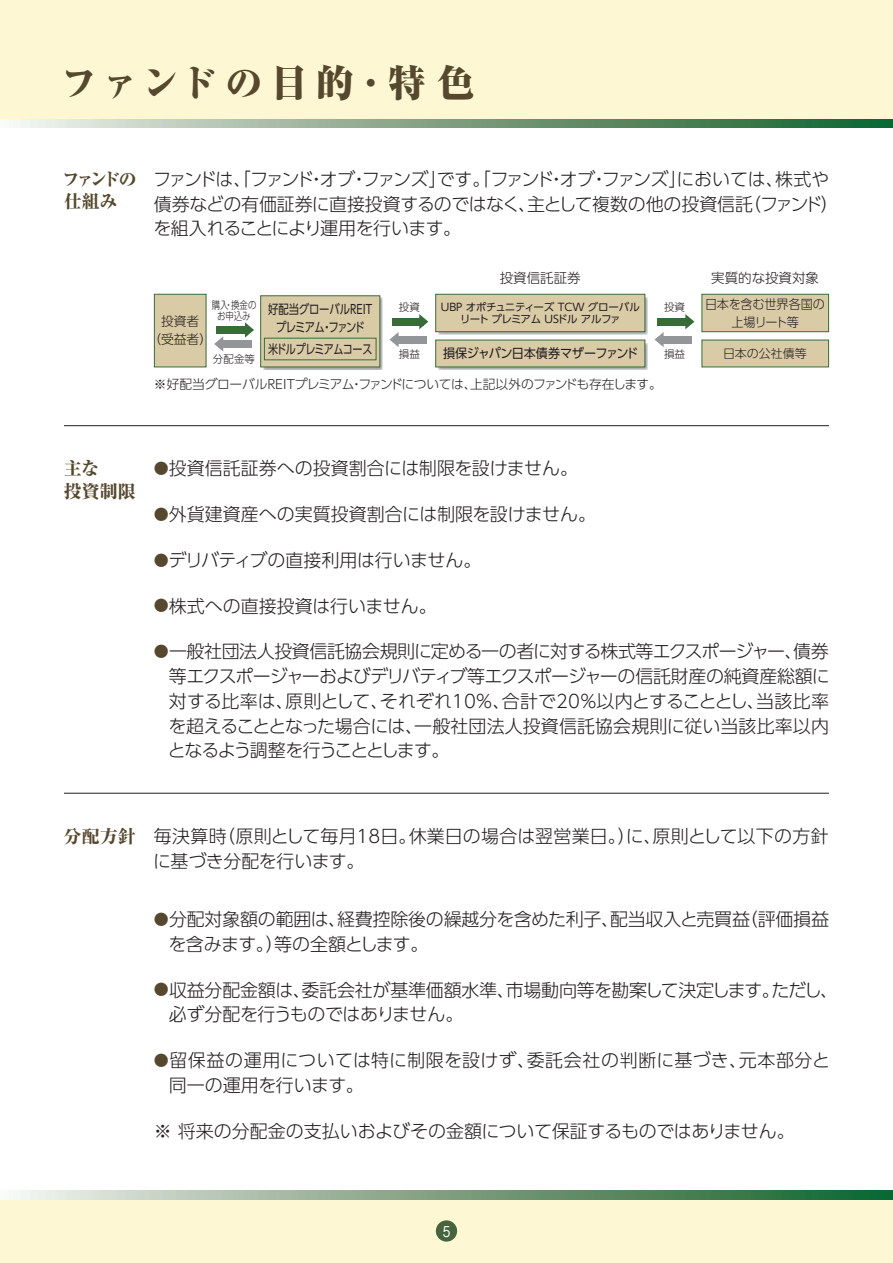
<style>
.page{position:relative;width:893px;height:1263px;background:#fff}
.page>*{position:absolute;margin:0;border:0;box-sizing:border-box;transform-origin:0 0}
.t1{font:800 expanded 37.5px "Ryumin Pr 5";letter-spacing:.2em;color:#56482e}
.t2{font:300 18px/24.8px "UD Shin Go Pro";letter-spacing:-.015em;color:#231f20}
.t3{font:300 18px/24.8px "UD Shin Go Pro";letter-spacing:-.035em;color:#231f20}
.t4{font:300 18px/24.8px "UD Shin Go Pro";letter-spacing:.005em;color:#231f20}
.t5{font:800 18px/22.5px "Ryumin Pr 5";letter-spacing:-.15em;color:#56482e}
.t6{font:800 18px/22.5px "Ryumin Pr 5";letter-spacing:-.03em;color:#56482e}
.t7{font:500 15px "Gothic BBB Pr 5";color:#fff;scale:.8 1}
.t8{font:300 13.5px "UD Shin Go Pro";color:#231f20}
.t9{font:300 12.75px "UD Shin Go Pro";letter-spacing:-.055em;color:#231f20}
.t10{font:12.75px/18px "UD Shin Go Pro";letter-spacing:-.075em;color:#231f20;text-align:center;scale:.81 1}
.t11{font:12.75px "UD Shin Go Pro";letter-spacing:-.045em;color:#231f20;scale:.95 1}
.t12{font:300 12.75px/18px "UD Shin Go Pro";letter-spacing:-.03em;color:#231f20;text-align:center;scale:.95 1}
.t13{font:12.75px "UD Shin Go Pro";letter-spacing:-.065em;color:#231f20;scale:.79 1}
.t14{font:300 12.75px/18px "UD Shin Go Pro";letter-spacing:-.03em;color:#231f20;text-align:center}
.t15{font:300 12px "UD Shin Go Pro";color:#231f20}
.t16{font:10.5px/12.8px "UD Shin Go Pro";letter-spacing:-.045em;color:#231f20;text-align:center}
.t17{font:300 10.5px "UD Shin Go Pro";color:#231f20}
.t18{font:300 10.5px/10.5px "UD Shin Go Pro";color:#231f20;text-align:center;scale:.8 1}
.s1{font-size:15px;color:#56482e}
.s2{font-family:"Ryumin Pr 5";font-weight:800;color:#56482e}
</style>
<div class="page">
<div style="left:0;top:1191px;width:893px;height:72px;background:#fef7d4"></div>
<svg style="left:0;top:1191px;width:893px;height:8px;background:#80a486"></svg>
<div style="left:436px;top:1220px;width:21px;height:21px;background:#46653e;border-radius:50%"></div>
<div style="left:0;top:0;width:893px;height:127px;background:#fef7d4"></div>
<svg style="left:0;top:119px;width:893px;height:9px;background:#80a486"></svg>
<hr style="left:64px;top:425px;width:90px;height:1px;background:#231f20">
<hr style="left:154px;top:425px;width:675px;height:1px;background:#231f20">
<hr style="left:64px;top:793px;width:90px;height:1px;background:#231f20">
<hr style="left:154px;top:793px;width:675px;height:1px;background:#231f20">
<div style="left:701px;top:294px;width:128px;height:38px;background:#dacba7;border:1px solid #396b39"></div>
<div style="left:701px;top:340px;width:128px;height:27px;background:#dacba7"></div>
<svg style="left:263px;top:297px;width:120px;height:73px"></svg>
<div style="left:260px;top:295px;width:120px;height:72px;background:#dacba7;border:1px solid #396b39"></div>
<div style="left:264px;top:338px;width:112px;height:22px;background:#dacba7;border:1px solid #396b39"></div>
<svg style="left:438px;top:297px;width:210px;height:37px"></svg>
<svg style="left:438px;top:343px;width:210px;height:27px"></svg>
<div style="left:435px;top:294px;width:210px;height:38px;background:#dacba7;border:1px solid #396b39"></div>
<div style="left:435px;top:340px;width:210px;height:27px;background:#dacba7"></div>
<svg style="left:419px;top:314px;width:9px;height:15px"></svg>
<svg style="left:389px;top:332px;width:10px;height:15px"></svg>
<div style="left:392px;top:318px;width:32px;height:7px;background:#396b39"></div>
<div style="left:395px;top:336px;width:32px;height:7px;background:#939598"></div>
<svg style="left:685px;top:314px;width:9px;height:15px"></svg>
<div style="left:657px;top:318px;width:32px;height:7px;background:#396b39"></div>
<svg style="left:655px;top:332px;width:9px;height:15px"></svg>
<div style="left:660px;top:336px;width:32px;height:7px;background:#939598"></div>
<svg style="left:245px;top:322px;width:9px;height:16px"></svg>
<div style="left:216px;top:326px;width:32px;height:8px;background:#396b39"></div>
<svg style="left:214px;top:336px;width:9px;height:15px"></svg>
<div style="left:220px;top:340px;width:32px;height:8px;background:#939598"></div>
<div style="left:154px;top:294px;width:52px;height:73px;background:#dacba7;border:1px solid #396b39"></div>
<h1 class="t1" style="left:61px;top:53px;width:415px">ファンドの目的・特色</h1>
<p class="t5" style="left:62px;top:167px;width:76px">ファンドの仕組み</p>
<p class="t3" style="left:153px;top:166px;width:687px">ファンドは、「ファンド・オブ・ファンズ」です。「ファンド・オブ・ファンズ」においては、株式や債券などの有価証券に直接投資するのではなく、主として複数の他の投資信託（ファンド）を組入れることにより運用を行います。</p>
<p class="t8" style="left:711px;top:267px;width:109px">実質的な投資対象</p>
<p class="t12" style="left:705px;top:295px;width:128px">日本を含む世界各国の上場リート等</p>
<p class="t15" style="left:723px;top:344px;width:85px">日本の公社債等</p>
<p class="t8" style="left:500px;top:267px;width:82px">投資信託証券</p>
<p class="t18" style="left:212px;top:300px;width:57px">購入・換金のお申込み</p>
<p class="t16" style="left:441px;top:300px;width:201px">UBP オポチュニティーズ TCW グローバルリート プレミアム USドル アルファ</p>
<p class="t11" style="left:443px;top:343px;width:207px">損保ジャパン日本債券マザーファンド</p>
<p class="t10" style="left:268px;top:299px;width:132px">好配当グローバルＲＥＩＴプレミアム・ファンド</p>
<p class="t13" style="left:268px;top:339px;width:134px">米ドルプレミアムコース</p>
<p class="t17" style="left:399px;top:299px;width:22px">投資</p>
<p class="t17" style="left:399px;top:345px;width:22px">損益</p>
<p class="t17" style="left:664px;top:299px;width:22px">投資</p>
<p class="t14" style="left:148px;top:312px;width:65px">投資者<br>（受益者）</p>
<p class="t9" style="left:154px;top:374px;width:509px">※好配当グローバルＲＥＩＴプレミアム・ファンドについては、上記以外のファンドも存在します。</p>
<p class="t17" style="left:213px;top:350px;width:44px">分配金等</p>
<p class="t17" style="left:664px;top:345px;width:22px">損益</p>
<p class="t6" style="left:64px;top:456px;width:73px">主な<br>投資制限</p>
<p class="t2" style="left:154px;top:455px;width:425px"><span class="s1">●</span>投資信託証券への投資割合には制限を設けません。</p>
<p class="t2" style="left:154px;top:501px;width:443px"><span class="s1">●</span>外貨建資産への実質投資割合には制限を設けません。</p>
<p class="t2" style="left:154px;top:547px;width:329px"><span class="s1">●</span>デリバティブの直接利用は行いません。</p>
<p class="t2" style="left:154px;top:593px;width:285px"><span class="s1">●</span>株式への直接投資は行いません。</p>
<p class="t2" style="left:168px;top:638px;width:663px;text-align:justify;text-indent:-14px"><span class="s1">●</span>一般社団法人投資信託協会規則に定める一の者に対する株式等エクスポージャー、債券等エクスポージャーおよびデリバティブ等エクスポージャーの信託財産の純資産総額に対する比率は、原則として、それぞれ10％、合計で20％以内とすることとし、当該比率を超えることとなった場合には、一般社団法人投資信託協会規則に従い当該比率以内となるよう調整を行うこととします。</p>
<p class="t2" style="left:153px;top:823px;width:677px;text-indent:-89px"><span class="s2">分配方針</span> 毎決算時（原則として毎月18日。休業日の場合は翌営業日。）に、原則として以下の方針に基づき分配を行います。</p>
<p class="t2" style="left:168px;top:906px;width:662px;text-indent:-14px"><span class="s1">●</span>分配対象額の範囲は、経費控除後の繰越分を含めた利子、配当収入と売買益（評価損益を含みます。）等の全額とします。</p>
<p class="t2" style="left:169px;top:977px;width:671px;text-indent:-15px"><span class="s1">●</span>収益分配金額は、委託会社が基準価額水準、市場動向等を勘案して決定します。ただし、必ず分配を行うものではありません。</p>
<p class="t4" style="left:169px;top:1047px;width:663px;text-indent:-15px"><span class="s1">●</span>留保益の運用については特に制限を設けず、委託会社の判断に基づき、元本部分と同一の運用を行います。</p>
<p class="t2" style="left:154px;top:1118px;width:642px">※ 将来の分配金の支払いおよびその金額について保証するものではありません。</p>
<p class="t7" style="left:443px;top:1219px;width:11px">5</p>
</div>
